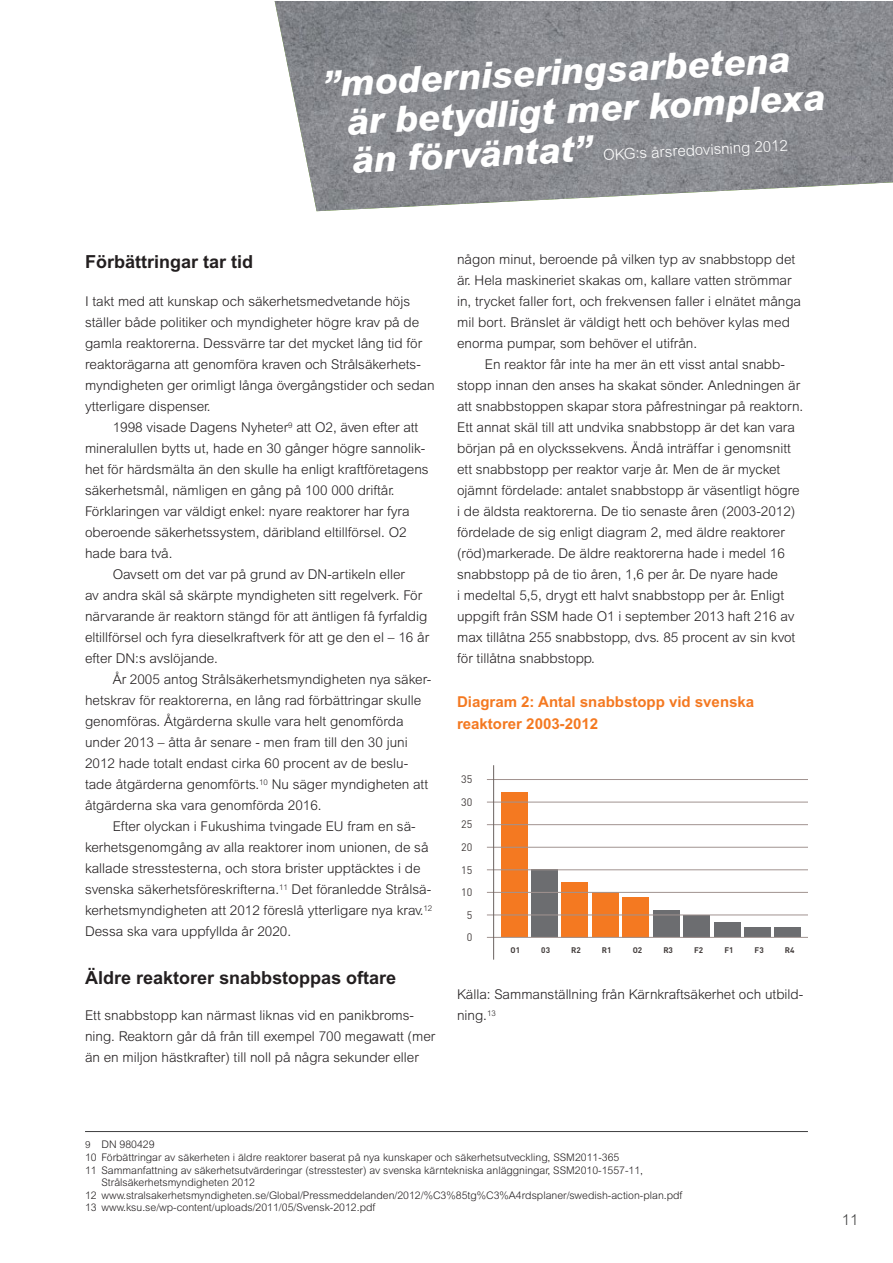
<style>
.page{position:relative;width:893px;height:1263px;background:#fff}
.page>*{position:absolute;margin:0;border:0;box-sizing:border-box;transform-origin:0 0}
.t1{font:italic 800 36px/39px "Arial MT Std";color:#fff}
.t2{font:700 18px "Arial MT Std";color:#231f20}
.t3{font:700 15px/22.5px "Arial MT Std";color:#f47921}
.t4{font:300 15px "Arial MT Std";color:#fff}
.t5{font:300 15px "Arial MT Std";color:#3e3e3f}
.t6{font:300 13.5px/21px "Arial MT Std";color:#231f20}
.t7{font:10.8px "DIN Pro";color:#423c3b}
.t8{font:300 10.5px "Arial MT Std";color:#231f20}
.t9{font:700 8.1px "DIN Pro";color:#423c3b}
.s1{font-size:9.75px}
</style>
<div class="page">
<img style="left:274px;top:1px;width:618px;height:210px">
<hr style="left:85px;top:1131px;width:723px;height:1px;background:#3e3e3f">
<div style="left:714px;top:922px;width:26px;height:15px;background:#6c6d70"></div>
<div style="left:684px;top:915px;width:26px;height:22px;background:#6c6d70"></div>
<div style="left:744px;top:927px;width:27px;height:10px;background:#6c6d70"></div>
<div style="left:775px;top:927px;width:26px;height:10px;background:#6c6d70"></div>
<div style="left:562px;top:882px;width:26px;height:55px;background:#f47921"></div>
<div style="left:531px;top:870px;width:26px;height:67px;background:#6c6d70"></div>
<div style="left:592px;top:892px;width:26px;height:45px;background:#f47921"></div>
<div style="left:501px;top:792px;width:26px;height:145px;background:#f47921"></div>
<div style="left:653px;top:910px;width:26px;height:27px;background:#6c6d70"></div>
<div style="left:623px;top:897px;width:26px;height:40px;background:#f47921"></div>
<hr style="left:487px;top:937px;width:321px;height:1px;background:#a19390">
<hr style="left:487px;top:892px;width:321px;height:1px;background:#a19390">
<hr style="left:487px;top:915px;width:321px;height:1px;background:#a19390">
<hr style="left:487px;top:824px;width:321px;height:1px;background:#a19390">
<hr style="left:487px;top:802px;width:321px;height:1px;background:#a19390">
<hr style="left:487px;top:869px;width:321px;height:1px;background:#a19390">
<hr style="left:487px;top:847px;width:321px;height:1px;background:#a19390">
<hr style="left:487px;top:779px;width:321px;height:1px;background:#a19390">
<hr style="left:493px;top:765px;width:1px;height:195px;background:#6b6360">
<h1 class="t1" style="left:343px;top:63px;width:481px;text-indent:-22px;rotate:-3deg">”moderniseringsarbetena är betydligt mer komplexa än förväntat”</h1>
<p class="t4" style="left:603px;top:146px;width:186px;rotate:-3deg">OKG:s årsredovisning 2012</p>
<h2 class="t2" style="left:85px;top:251px;width:170px">Förbättringar tar tid</h2>
<p class="t6" style="left:85px;top:291px;width:351px">I takt med att kunskap och säkerhetsmedvetande höjs ställer både politiker och myndigheter högre krav på de gamla reaktorerna. Dessvärre tar det mycket lång tid för reaktorägarna att genomföra kraven och Strålsäkerhets&shy;myndigheten ger orimligt långa övergångstider och sedan ytterligare dispenser.</p>
<p class="t6" style="left:113px;top:417px;width:307px">1998 visade Dagens Nyheter<sup>9</sup> att O2, även efter att</p>
<p class="t6" style="left:85px;top:438px;width:342px">mineralullen bytts ut, hade en 30 gånger högre sannolik-</p>
<p class="t6" style="left:85px;top:459px;width:345px">het för härdsmälta än den skulle ha enligt kraftföretagens</p>
<p class="t6" style="left:85px;top:480px;width:311px">säkerhetsmål, nämligen en gång på 100 000 driftår.</p>
<p class="t6" style="left:85px;top:501px;width:326px">Förklaringen var väldigt enkel: nyare reaktorer har fyra</p>
<p class="t6" style="left:85px;top:522px;width:323px">oberoende säkerhetssystem, däribland eltillförsel. O2</p>
<p class="t6" style="left:85px;top:543px;width:89px">hade bara två.</p>
<p class="t6" style="left:113px;top:564px;width:294px">Oavsett om det var på grund av DN-artikeln eller</p>
<p class="t6" style="left:85px;top:585px;width:339px">av andra skäl så skärpte myndigheten sitt regelverk. För</p>
<p class="t6" style="left:85px;top:606px;width:344px">närvarande är reaktorn stängd för att äntligen få fyrfaldig</p>
<p class="t6" style="left:85px;top:627px;width:346px">eltillförsel och fyra dieselkraftverk för att ge den el – 16 år</p>
<p class="t6" style="left:85px;top:648px;width:134px">efter DN:s avslöjande.</p>
<p class="t6" style="left:113px;top:669px;width:320px">År 2005 antog Strålsäkerhetsmyndigheten nya säker-</p>
<p class="t6" style="left:85px;top:690px;width:338px">hetskrav för reaktorerna, en lång rad förbättringar skulle</p>
<p class="t6" style="left:85px;top:711px;width:320px">genomföras. Åtgärderna skulle vara helt genomförda</p>
<p class="t6" style="left:85px;top:732px;width:324px">under 2013 – åtta år senare - men fram till den 30 juni</p>
<p class="t6" style="left:85px;top:753px;width:325px">2012 hade totalt endast cirka 60 procent av de beslu-</p>
<p class="t6" style="left:85px;top:774px;width:345px">tade åtgärderna genomförts.<sup>10</sup> Nu säger myndigheten att</p>
<p class="t6" style="left:85px;top:795px;width:238px">åtgärderna ska vara genomförda 2016.</p>
<p class="t6" style="left:113px;top:816px;width:305px">Efter olyckan i Fukushima tvingade EU fram en sä-</p>
<p class="t6" style="left:85px;top:837px;width:345px">kerhetsgenomgång av alla reaktorer inom unionen, de så</p>
<p class="t6" style="left:85px;top:858px;width:337px">kallade stresstesterna, och stora brister upptäcktes i de</p>
<p class="t6" style="left:85px;top:879px;width:348px">svenska säkerhetsföreskrifterna.<sup>11</sup> Det föranledde Strålsä-</p>
<p class="t6" style="left:85px;top:900px;width:349px">kerhetsmyndigheten att 2012 föreslå ytterligare nya krav.<sup>12</sup></p>
<p class="t6" style="left:85px;top:921px;width:208px">Dessa ska vara uppfyllda år 2020.</p>
<h2 class="t2" style="left:85px;top:967px;width:313px">Äldre reaktorer snabbstoppas oftare</h2>
<p class="t6" style="left:85px;top:1005px;width:352px">Ett snabbstopp kan närmast liknas vid en panikbroms&shy;ning. Reaktorn går då från till exempel 700 megawatt (mer än en miljon hästkrafter) till noll på några sekunder eller</p>
<p class="t6" style="left:457px;top:249px;width:345px">någon minut, beroende på vilken typ av snabbstopp det är. Hela maskineriet skakas om, kallare vatten strömmar in, trycket faller fort, och frekvensen faller i elnätet många mil bort. Bränslet är väldigt hett och behöver kylas med enorma pumpar, som behöver el utifrån.</p>
<p class="t6" style="left:457px;top:354px;width:348px;text-indent:28px">En reaktor får inte ha mer än ett visst antal snabb&shy;stopp innan den anses ha skakat sönder. Anledningen är att snabbstoppen skapar stora påfrestningar på reaktorn.<br>Ett annat skäl till att undvika snabbstopp är det kan vara början på en olyckssekvens. Ändå inträffar i genomsnitt ett snabbstopp per reaktor varje år. Men de är mycket ojämnt fördelade: antalet snabbstopp är väsentligt högre i de äldsta reaktorerna. De tio senaste åren (2003-2012) fördelade de sig enligt diagram 2, med äldre reaktorer (röd)markerade. De äldre reaktorerna hade i medel 16 snabbstopp på de tio åren, 1,6 per år. De nyare hade<br>i medeltal 5,5, drygt ett halvt snabbstopp per år. Enligt uppgift från SSM hade O1 i september 2013 haft 216 av max tillåtna 255 snabbstopp, dvs. 85 procent av sin kvot för tillåtna snabbstopp.</p>
<p class="t3" style="left:457px;top:690px;width:299px">Diagram 2: Antal snabbstopp vid svenska reaktorer 2003-2012</p>
<p class="t7" style="left:461px;top:772px;width:13px">35</p>
<p class="t7" style="left:461px;top:795px;width:13px">30</p>
<p class="t7" style="left:461px;top:817px;width:13px">25</p>
<p class="t7" style="left:461px;top:840px;width:13px">20</p>
<p class="t7" style="left:461px;top:862px;width:13px">15</p>
<p class="t7" style="left:461px;top:885px;width:13px">10</p>
<p class="t7" style="left:467px;top:907px;width:7px">5</p>
<p class="t7" style="left:467px;top:930px;width:7px">0</p>
<p class="t9" style="left:511px;top:944px;width:11px">O1</p>
<p class="t9" style="left:541px;top:944px;width:10px">03</p>
<p class="t9" style="left:571px;top:944px;width:11px">R2</p>
<p class="t9" style="left:602px;top:944px;width:11px">R1</p>
<p class="t9" style="left:633px;top:944px;width:11px">O2</p>
<p class="t9" style="left:663px;top:944px;width:11px">R3</p>
<p class="t9" style="left:694px;top:944px;width:11px">F2</p>
<p class="t9" style="left:724px;top:944px;width:11px">F1</p>
<p class="t9" style="left:785px;top:944px;width:11px">R4</p>
<p class="t9" style="left:755px;top:944px;width:11px">F3</p>
<p class="t6" style="left:457px;top:984px;width:348px">Källa: Sammanställning från Kärnkraftsäkerhet och utbild&shy;ning.<sup>13</sup></p>
<p class="t8" style="left:85px;top:1139px;width:71px"><span class="s1">9</span> DN 980429</p>
<p class="t8" style="left:85px;top:1151px;width:536px">10 Förbättringar av säkerheten i äldre reaktorer baserat på nya kunskaper och säkerhetsutveckling, SSM2011-365</p>
<p class="t8" style="left:85px;top:1164px;width:560px">11 Sammanfattning av säkerhetsutvärderingar (stresstester) av svenska kärntekniska anläggningar, SSM2010-1557-11,</p>
<p class="t8" style="left:102px;top:1176px;width:155px">Strålsäkerhetsmyndigheten 2012</p>
<p class="t8" style="left:85px;top:1189px;width:599px">12 www.stralsakerhetsmyndigheten.se/Global/Pressmeddelanden/2012/%C3%85tg%C3%A4rdsplaner/swedish-action-plan.pdf</p>
<p class="t8" style="left:85px;top:1202px;width:292px">13 www.ksu.se/wp-content/uploads/2011/05/Svensk-2012.pdf</p>
<p class="t5" style="left:842px;top:1211px;width:18px">11</p>
</div>
